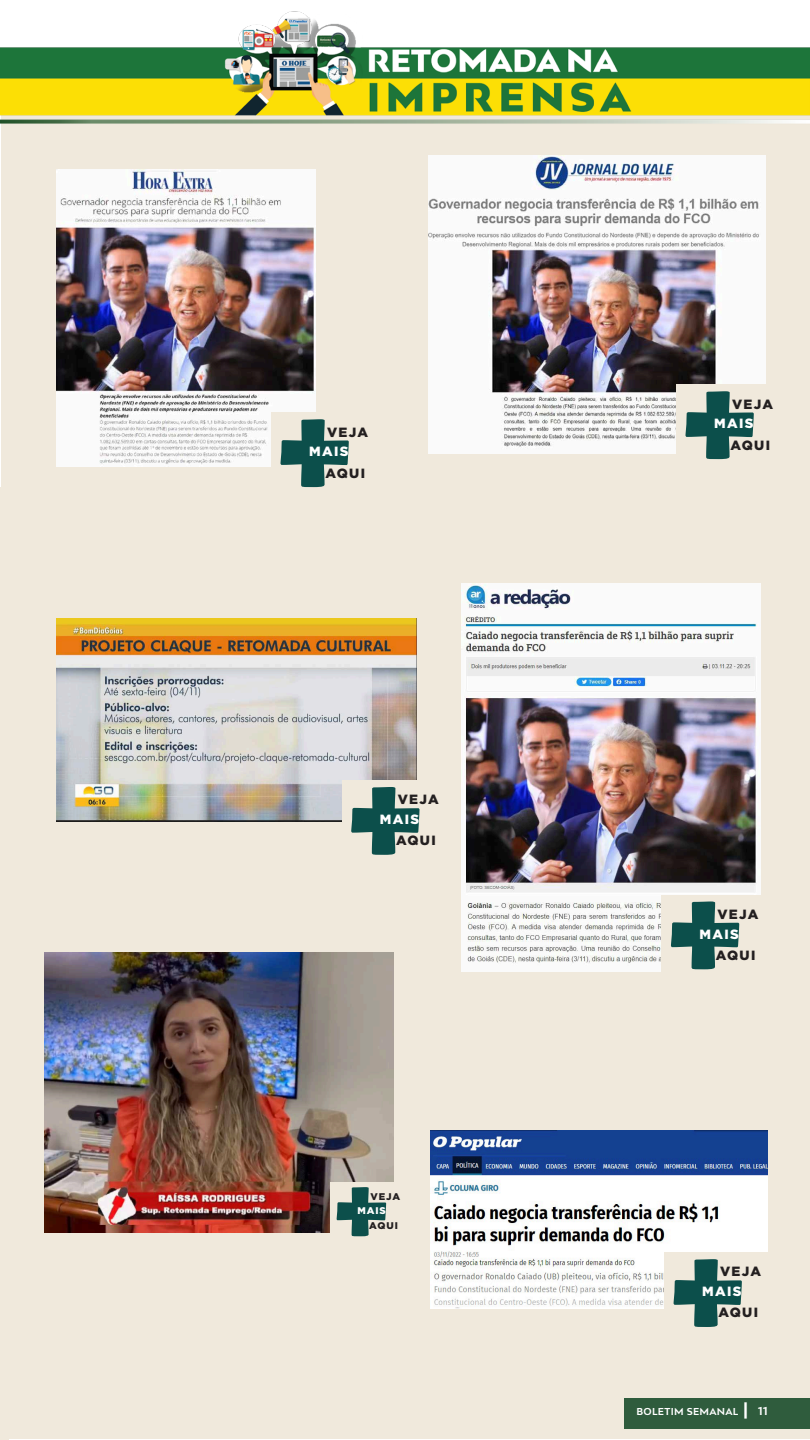
<style>
.page{position:relative;width:810px;height:1440px;background:#fff}
.page>*{position:absolute;margin:0;border:0;box-sizing:border-box;transform-origin:0 0}
.t1{font:900 13.35px "Gotham";letter-spacing:.1em;color:#231f20}
.t2{font:900 13.35px "Gotham";letter-spacing:.1em;color:#fff}
.t3{font:900 9.68px "Gotham";letter-spacing:.1em;color:#231f20}
.t4{font:900 9.68px "Gotham";color:#fff}
.t5{font:700 9.45px "Bw Mitga";letter-spacing:.03em;color:#fff}
.s1{font-size:16.27px}
.s2{font-size:10.88px}
</style>
<div class="page">
<div style="left:0;top:488px;width:8px;height:952px;background:#f0e9dc"></div>
<div style="left:2px;top:58px;width:808px;height:1381px;background:#f0e9dc"></div>
<img style="left:0;top:11px;width:810px;height:124px">
<img style="left:57px;top:619px;width:359px;height:202px">
<img style="left:431px;top:1131px;width:337px;height:178px">
<img style="left:462px;top:584px;width:298px;height:387px">
<img style="left:428px;top:156px;width:338px;height:298px">
<img style="left:57px;top:169px;width:259px;height:298px">
<div style="left:342px;top:780px;width:103px;height:83px;background:#f0e9dc"></div>
<svg style="left:351px;top:787px;width:69px;height:68px"></svg>
<div style="left:665px;top:1253px;width:103px;height:82px;background:#f0e9dc"></div>
<svg style="left:674px;top:1259px;width:68px;height:68px"></svg>
<div style="left:662px;top:895px;width:103px;height:82px;background:#f0e9dc"></div>
<svg style="left:671px;top:901px;width:68px;height:68px"></svg>
<div style="left:676px;top:385px;width:104px;height:82px;background:#f0e9dc"></div>
<svg style="left:686px;top:391px;width:68px;height:68px"></svg>
<div style="left:272px;top:413px;width:103px;height:82px;background:#f0e9dc"></div>
<svg style="left:281px;top:419px;width:68px;height:68px"></svg>
<div style="left:625px;top:1398px;width:185px;height:31px;background:#2f5c3d"></div>
<img style="left:45px;top:953px;width:348px;height:280px">
<div style="left:330px;top:1182px;width:75px;height:60px;background:#f0e9dc"></div>
<svg style="left:337px;top:1187px;width:49px;height:49px"></svg>
<p class="t1" style="left:327px;top:424px;width:42px">VEJA</p>
<p class="t1" style="left:325px;top:465px;width:41px">AQUI</p>
<p class="t2" style="left:309px;top:444px;width:41px">MAIS</p>
<p class="t1" style="left:398px;top:792px;width:42px">VEJA</p>
<p class="t1" style="left:396px;top:833px;width:41px">AQUI</p>
<p class="t2" style="left:380px;top:812px;width:41px">MAIS</p>
<p class="t3" style="left:370px;top:1191px;width:31px">VEJA</p>
<p class="t3" style="left:369px;top:1220px;width:30px">AQUI</p>
<p class="t4" style="left:357px;top:1205px;width:30px">MAIS</p>
<p class="t1" style="left:732px;top:396px;width:42px">VEJA</p>
<p class="t1" style="left:730px;top:437px;width:41px">AQUI</p>
<p class="t2" style="left:714px;top:416px;width:41px">MAIS</p>
<p class="t1" style="left:717px;top:906px;width:42px">VEJA</p>
<p class="t1" style="left:716px;top:947px;width:41px">AQUI</p>
<p class="t2" style="left:700px;top:926px;width:41px">MAIS</p>
<p class="t1" style="left:720px;top:1264px;width:42px">VEJA</p>
<p class="t1" style="left:718px;top:1305px;width:41px">AQUI</p>
<p class="t2" style="left:702px;top:1284px;width:41px">MAIS</p>
<p class="t5" style="left:637px;top:1405px;width:133px">BOLETIM SEMANAL <span class="s1">|</span> <span class="s2">11</span></p>
</div>
